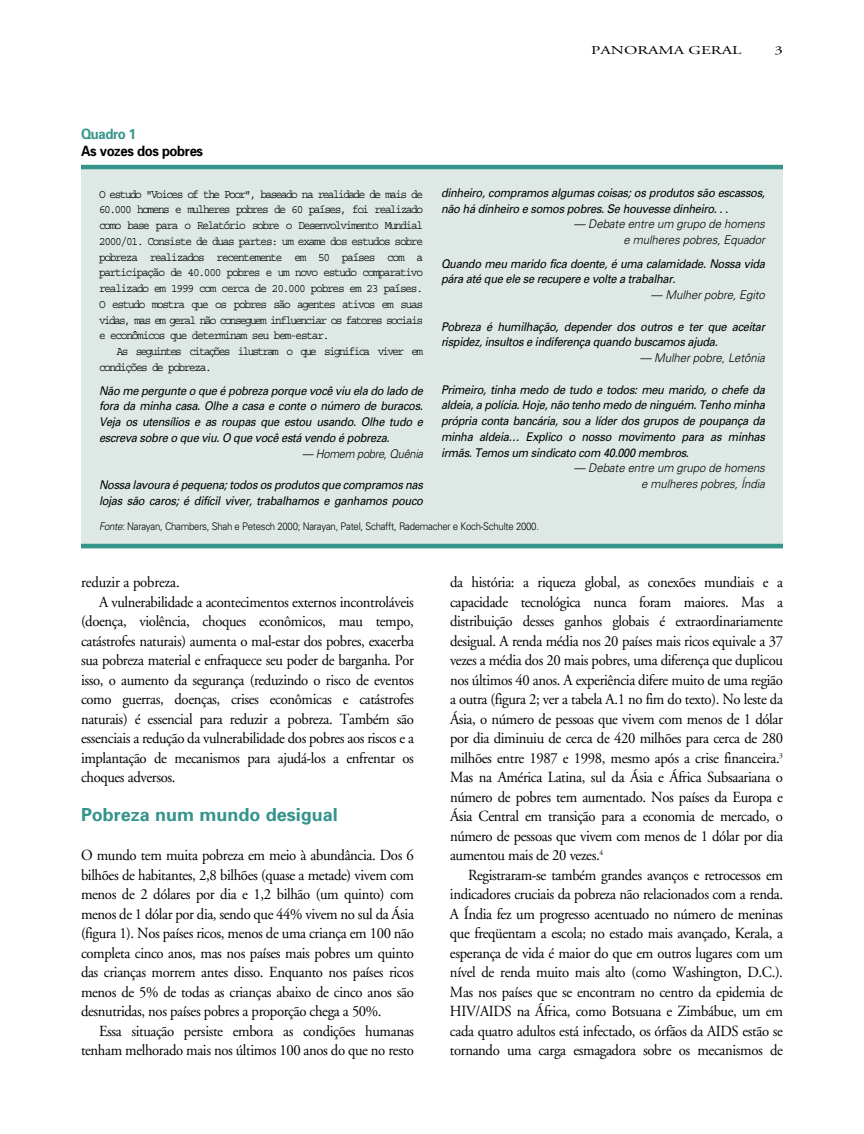
<style>
.page{position:relative;width:864px;height:1134px;background:#fff}
.page>*{position:absolute;margin:0;border:0;box-sizing:border-box;transform-origin:0 0}
.t1{font:700 18px "Univers";color:#35948c}
.t2{font:15.45px/19.5px "Adobe Garamond";letter-spacing:-.025em;color:#000;text-align:justify;scale:.95 1}
.t3{font:700 14.25px "Univers";letter-spacing:-.03em;color:#000;scale:.92 1}
.t4{font:700 14.25px "Univers";letter-spacing:-.03em;color:#35948c;scale:.92 1}
.t5{font:italic 12px/15.8px "Univers";letter-spacing:-.03em;color:#000;scale:.92 1}
.t6{font:12px/15.8px "Courier";letter-spacing:-.145em;color:#000;text-align:justify;scale:.92 1}
.t7{font:italic 300 12px/15.8px "Univers";letter-spacing:-.005em;color:#000;text-align:right;scale:.95 1}
.t8{font:italic 300 12px "Univers";letter-spacing:-.03em;color:#000;scale:.92 1}
.t9{font:12px "Adobe Garamond";color:#000;scale:1.4 1}
.t10{font:300 10.5px "Univers";letter-spacing:-.03em;color:#000;scale:.92 1}
.s1{font-style:italic}
</style>
<div class="page">
<div style="left:81px;top:166px;width:702px;height:382px;background:#dee9e6"></div>
<hr style="left:81px;top:165px;width:702px;height:4px;background:#35948c">
<hr style="left:81px;top:544px;width:702px;height:4px;background:#35948c">
<p class="t9" style="left:591px;top:46px;width:109px">PANORAMA GERAL</p>
<p class="t9" style="left:775px;top:46px;width:7px">3</p>
<p class="t4" style="left:81px;top:129px;width:61px">Quadro 1</p>
<p class="t3" style="left:81px;top:145px;width:134px">As vozes dos pobres</p>
<p class="t6" style="left:99px;top:187px;width:354px">O estudo "Voices of the Poor", baseado na realidade de mais de 60.000 homens e mulheres pobres de 60 países, foi realizado como base para o Relatório sobre o Desenvolvimento Mundial 2000/01. Consiste de duas partes: um exame dos estudos sobre pobreza realizados recentemente em 50 países com a participação de 40.000 pobres e um novo estudo comparativo realizado em 1999 com cerca de 20.000 pobres em 23 países.<br>O estudo mostra que os pobres são agentes ativos em suas vidas, mas em geral não conseguem influenciar os fatores sociais e econômicos que determinam seu bem-estar.</p>
<p class="t6" style="left:99px;top:344px;width:354px;text-indent:18px">As seguintes citações ilustram o que significa viver em condições de pobreza.</p>
<p class="t5" style="left:99px;top:383px;width:354px;text-align:justify">Não me pergunte o que é pobreza porque você viu ela do lado de fora da minha casa. Olhe a casa e conte o número de buracos.<br>Veja os utensílios e as roupas que estou usando. Olhe tudo e escreva sobre o que viu. O que você está vendo é pobreza.</p>
<p class="t8" style="left:302px;top:449px;width:133px">— Homem pobre, Quênia</p>
<p class="t5" style="left:99px;top:478px;width:354px">Nossa lavoura é pequena; todos os produtos que compramos nas lojas são caros; é difícil viver, trabalhamos e ganhamos pouco</p>
<p class="t5" style="left:441px;top:186px;width:354px">dinheiro, compramos algumas coisas; os produtos são escassos, não há dinheiro e somos pobres. Se houvesse dinheiro. . .</p>
<p class="t7" style="left:574px;top:217px;width:203px">— Debate entre um grupo de homens e mulheres pobres, Equador</p>
<p class="t5" style="left:441px;top:257px;width:354px">Quando meu marido fica doente, é uma calamidade. Nossa vida pára até que ele se recupere e volte a trabalhar.</p>
<p class="t7" style="left:651px;top:288px;width:121px">— Mulher pobre, Egito</p>
<p class="t5" style="left:441px;top:320px;width:354px">Pobreza é humilhação, depender dos outros e ter que aceitar rispidez, insultos e indiferença quando buscamos ajuda.</p>
<p class="t7" style="left:640px;top:351px;width:133px">— Mulher pobre, Letônia</p>
<p class="t5" style="left:441px;top:383px;width:354px;text-align:justify">Primeiro, tinha medo de tudo e todos: meu marido, o chefe da aldeia, a polícia. Hoje, não tenho medo de ninguém. Tenho minha própria conta bancária, sou a líder dos grupos de poupança da minha aldeia… Explico o nosso movimento para as minhas irmãs. Temos um sindicato com 40.000 membros.</p>
<p class="t7" style="left:574px;top:461px;width:203px">— Debate entre um grupo de homens e mulheres pobres, Índia</p>
<p class="t10" style="left:99px;top:523px;width:480px"><span class="s1">Fonte</span>: Narayan, Chambers, Shah e Petesch 2000; Narayan, Patel, Schafft, Rademacher e Koch-Schulte 2000.</p>
<p class="t2" style="left:81px;top:574px;width:105px">reduzir a pobreza.</p>
<p class="t2" style="left:99px;top:593px;width:333px">A vulnerabilidade a acontecimentos externos incontroláveis</p>
<p class="t2" style="left:81px;top:613px;width:352px">(doença, violência, choques econômicos, mau tempo,</p>
<p class="t2" style="left:81px;top:632px;width:352px">catástrofes naturais) aumenta o mal-estar dos pobres, exacerba</p>
<p class="t2" style="left:81px;top:652px;width:352px">sua pobreza material e enfraquece seu poder de barganha. Por</p>
<p class="t2" style="left:81px;top:671px;width:352px">isso, o aumento da segurança (reduzindo o risco de eventos</p>
<p class="t2" style="left:81px;top:691px;width:352px">como guerras, doenças, crises econômicas e catástrofes</p>
<p class="t2" style="left:81px;top:710px;width:352px">naturais) é essencial para reduzir a pobreza. Também são</p>
<p class="t2" style="left:81px;top:730px;width:352px">essenciais a redução da vulnerabilidade dos pobres aos riscos e a</p>
<p class="t2" style="left:81px;top:749px;width:352px">implantação de mecanismos para ajudá-los a enfrentar os</p>
<p class="t2" style="left:81px;top:769px;width:101px">choques adversos.</p>
<p class="t1" style="left:81px;top:808px;width:258px">Pobreza num mundo desigual</p>
<p class="t2" style="left:81px;top:847px;width:352px">O mundo tem muita pobreza em meio à abundância. Dos 6 bilhões de habitantes, 2,8 bilhões (quase a metade) vivem com menos de 2 dólares por dia e 1,2 bilhão (um quinto) com menos de 1 dólar por dia, sendo que 44% vivem no sul da Ásia (figura 1). Nos países ricos, menos de uma criança em 100 não completa cinco anos, mas nos países mais pobres um quinto das crianças morrem antes disso. Enquanto nos países ricos menos de 5% de todas as crianças abaixo de cinco anos são desnutridas, nos países pobres a proporção chega a 50%.</p>
<p class="t2" style="left:81px;top:1022px;width:352px;text-align:right">Essa situação persiste embora as condições humanas tenham melhorado mais nos últimos 100 anos do que no resto</p>
<p class="t2" style="left:450px;top:574px;width:352px">da história: a riqueza global, as conexões mundiais e a capacidade tecnológica nunca foram maiores. Mas a distribuição desses ganhos globais é extraordinariamente desigual. A renda média nos 20 países mais ricos equivale a 37 vezes a média dos 20 mais pobres, uma diferença que duplicou nos últimos 40 anos. A experiência difere muito de uma região a outra (figura 2; ver a tabela A.1 no fim do texto). No leste da Ásia, o número de pessoas que vivem com menos de 1 dólar por dia diminuiu de cerca de 420 milhões para cerca de 280 milhões entre 1987 e 1998, mesmo após a crise financeira.<sup>3<br></sup>Mas na América Latina, sul da Ásia e África Subsaariana o número de pobres tem aumentado. Nos países da Europa e Ásia Central em transição para a economia de mercado, o número de pessoas que vivem com menos de 1 dólar por dia aumentou mais de 20 vezes.<sup>4</sup></p>
<p class="t2" style="left:450px;top:866px;width:352px;text-indent:18px">Registraram-se também grandes avanços e retrocessos em indicadores cruciais da pobreza não relacionados com a renda.<br>A Índia fez um progresso acentuado no número de meninas que freqüentam a escola; no estado mais avançado, Kerala, a esperança de vida é maior do que em outros lugares com um nível de renda muito mais alto (como Washington, D.C.).<br>Mas nos países que se encontram no centro da epidemia de HIV/AIDS na África, como Botsuana e Zimbábue, um em cada quatro adultos está infectado, os órfãos da AIDS estão se tornando uma carga esmagadora sobre os mecanismos de</p>
</div>
